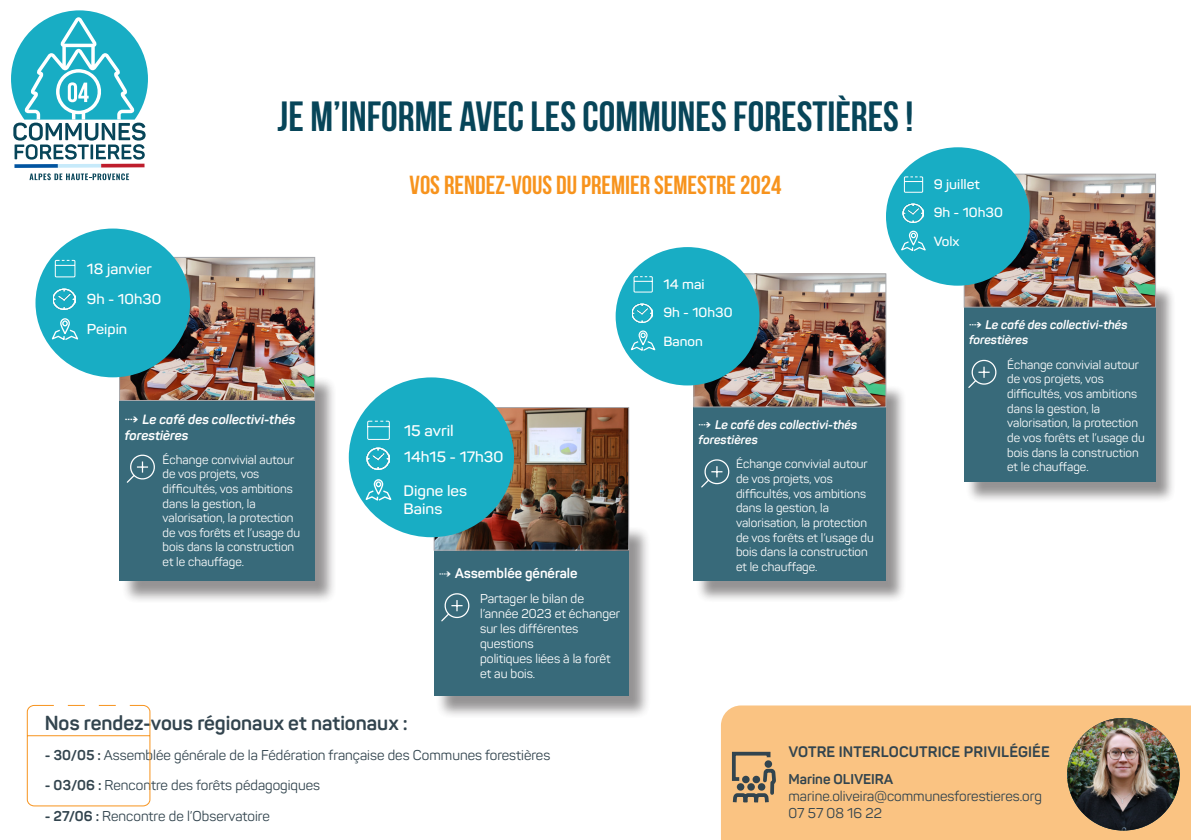
<style>
.page{position:relative;width:1191px;height:840px;background:#fff}
.page>*{position:absolute;margin:0;border:0;box-sizing:border-box;transform-origin:0 0}
.t1{font:700 42px "Bebas Neue";color:#074559}
.t2{font:700 26px "Bebas Neue";color:#f7931d}
.t3{font:700 20px "Panton";color:#32444e}
.t4{font:600 15.2px "Panton";color:#fff;scale:1.07 1}
.t5{font:700 15px "Panton";letter-spacing:.01em;color:#32444e}
.t6{font:600 15px "Panton";color:#fff;scale:1.07 1}
.t7{font:600 14.8px "Panton";color:#fff;scale:1.07 1}
.t8{font:600 14.6px "Panton";color:#fff;scale:1.07 1}
.t9{font:600 14.2px "Panton";color:#fff;scale:1.07 1}
.t10{font:14px/16.8px "Panton";color:#32444e}
.t11{font:700 14px "Panton";color:#32444e}
.t12{font:700 13.8px "Panton";color:#fff}
.t13{font:600 13.6px "Panton";color:#fff;scale:1.07 1}
.t14{font:italic 700 13.2px/16px "Panton";color:#fff}
.t15{font:600 13.2px "Panton";color:#fff;scale:1.07 1}
.t16{font:12.6px/15.2px "Panton";color:#fff}
.t17{font:italic 700 12.4px/14.8px "Panton";color:#fff}
.t18{font:12.2px/14.6px "Panton";color:#fff}
.s1{font-weight:700}
</style>
<div class="page">
<div style="left:721px;top:705px;width:470px;height:134px;background:#fac382"></div>
<svg style="left:730px;top:705px;width:48px;height:134px;background:#e3b57c"></svg>
<div style="left:764px;top:759px;width:8px;height:8px;border:2px solid #32444e;border-radius:50%"></div>
<div style="left:758px;top:782px;width:7px;height:8px;border:2px solid #32444e;border-radius:50%"></div>
<div style="left:747px;top:782px;width:8px;height:8px;border:2px solid #32444e;border-radius:50%"></div>
<div style="left:737px;top:782px;width:7px;height:8px;border:2px solid #32444e;border-radius:50%"></div>
<div style="left:752px;top:775px;width:8px;height:7px;border:2px solid #32444e;border-radius:50%"></div>
<div style="left:742px;top:775px;width:7px;height:7px;border:2px solid #32444e;border-radius:50%"></div>
<img style="left:1067px;top:717px;width:112px;height:113px;border-radius:56px">
<svg style="left:29px;top:173px;width:100px;height:7px"></svg>
<svg style="left:58px;top:164px;width:43px;height:4px"></svg>
<svg style="left:14px;top:164px;width:44px;height:4px"></svg>
<svg style="left:101px;top:163px;width:43px;height:4px"></svg>
<svg style="left:11px;top:10px;width:137px;height:149px"></svg>
<svg style="left:27px;top:704px;width:124px;height:102px"></svg>
<div style="left:121px;top:376px;width:216px;height:228px;background:#231f20;opacity:.6"></div>
<div style="left:119px;top:372px;width:196px;height:208px;background:#386a7a"></div>
<img style="left:121px;top:259px;width:192px;height:139px">
<div style="left:119px;top:257px;width:196px;height:143px;border:1px solid #a8a9ad"></div>
<div style="left:35px;top:228px;width:155px;height:149px;background:#18adc4;border-radius:50%"></div>
<img style="left:53px;top:289px;width:22px;height:20px">
<svg style="left:51px;top:318px;width:28px;height:22px"></svg>
<svg style="left:54px;top:259px;width:22px;height:19px"></svg>
<svg style="left:126px;top:454px;width:29px;height:29px"></svg>
<div style="left:435px;top:525px;width:216px;height:194px;background:#231f20;opacity:.6"></div>
<div style="left:434px;top:522px;width:195px;height:173px;background:#386a7a"></div>
<img style="left:436px;top:409px;width:191px;height:139px">
<div style="left:434px;top:407px;width:195px;height:143px;border:1px solid #a8a9ad"></div>
<div style="left:349px;top:377px;width:165px;height:160px;background:#18adc4;border-radius:50%"></div>
<img style="left:366px;top:447px;width:24px;height:22px">
<svg style="left:365px;top:479px;width:27px;height:22px"></svg>
<svg style="left:367px;top:420px;width:23px;height:20px"></svg>
<svg style="left:441px;top:593px;width:29px;height:29px"></svg>
<div style="left:695px;top:383px;width:212px;height:219px;background:#231f20;opacity:.6"></div>
<div style="left:693px;top:381px;width:193px;height:199px;background:#386a7a"></div>
<img style="left:695px;top:276px;width:189px;height:129px">
<div style="left:693px;top:274px;width:193px;height:133px;border:1px solid #a8a9ad"></div>
<div style="left:615px;top:247px;width:144px;height:138px;background:#18adc4;border-radius:50%"></div>
<img style="left:632px;top:303px;width:20px;height:19px">
<svg style="left:630px;top:330px;width:26px;height:21px"></svg>
<svg style="left:633px;top:276px;width:20px;height:17px"></svg>
<svg style="left:701px;top:459px;width:29px;height:29px"></svg>
<div style="left:965px;top:284px;width:211px;height:219px;background:#231f20;opacity:.6"></div>
<div style="left:964px;top:281px;width:191px;height:200px;background:#386a7a"></div>
<img style="left:966px;top:176px;width:187px;height:129px">
<div style="left:964px;top:174px;width:191px;height:133px;border:1px solid #a8a9ad"></div>
<div style="left:886px;top:147px;width:143px;height:138px;background:#18adc4;border-radius:50%"></div>
<img style="left:902px;top:203px;width:21px;height:20px">
<svg style="left:901px;top:230px;width:25px;height:21px"></svg>
<svg style="left:903px;top:176px;width:20px;height:17px"></svg>
<svg style="left:968px;top:359px;width:29px;height:29px"></svg>
<p class="t1" style="left:278px;top:94px;width:637px">JE M’INFORME AVEC LES COMMUNES FORESTIÈRES !</p>
<p class="t8" style="left:87px;top:259px;width:62px">18 janvier</p>
<p class="t9" style="left:87px;top:290px;width:71px">9h - 10h30</p>
<p class="t9" style="left:87px;top:320px;width:39px">Peipin</p>
<p class="t14" style="left:125px;top:411px;width:172px">⇢ Le café des collectivi-thés forestières</p>
<p class="t18" style="left:163px;top:451px;width:139px">Échange convivial autour de vos projets, vos difficultés, vos ambitions dans la gestion, la valorisation, la protection de vos forêts et l’usage du bois dans la construction et le chauffage.</p>
<p class="t2" style="left:409px;top:170px;width:373px">VOS RENDEZ-VOUS DU PREMIER SEMESTRE 2024</p>
<p class="t4" style="left:404px;top:421px;width:48px">15 avril</p>
<p class="t7" style="left:404px;top:447px;width:94px">14h15 - 17h30</p>
<p class="t6" style="left:403px;top:481px;width:61px">Digne les</p>
<p class="t6" style="left:403px;top:499px;width:38px">Bains</p>
<p class="t12" style="left:439px;top:563px;width:140px">⇢ Assemblée générale</p>
<p class="t16" style="left:480px;top:590px;width:142px">Partager le bilan de l’année 2023 et échanger sur les différentes questions<br>politiques liées à la forêt et au bois.</p>
<p class="t13" style="left:663px;top:276px;width:40px">14 mai</p>
<p class="t15" style="left:663px;top:304px;width:66px">9h - 10h30</p>
<p class="t15" style="left:663px;top:332px;width:38px">Banon</p>
<p class="t17" style="left:698px;top:417px;width:160px">⇢ Le café des collectivi-thés forestières</p>
<p class="t18" style="left:736px;top:456px;width:139px">Échange convivial autour de vos projets, vos difficultés, vos ambitions dans la gestion, la valorisation, la protection de vos forêts et l’usage du bois dans la construction et le chauffage.</p>
<p class="t13" style="left:933px;top:176px;width:44px">9 juillet</p>
<p class="t15" style="left:933px;top:204px;width:66px">9h - 10h30</p>
<p class="t15" style="left:933px;top:233px;width:26px">Volx</p>
<p class="t17" style="left:969px;top:317px;width:160px">⇢ Le café des collectivi-thés forestières</p>
<p class="t18" style="left:1007px;top:357px;width:139px">Échange convivial autour de vos projets, vos difficultés, vos ambitions dans la gestion, la valorisation, la protection de vos forêts et l’usage du bois dans la construction et le chauffage.</p>
<p class="t3" style="left:45px;top:710px;width:364px">Nos rendez-vous régionaux et nationaux :</p>
<p class="t10" style="left:45px;top:746px;width:507px"><span class="s1">- 30/05 :</span> Assemblée générale de la Fédération française des Communes forestières</p>
<p class="t10" style="left:45px;top:776px;width:277px"><span class="s1">- 03/06 :</span> Rencontre des forêts pédagogiques</p>
<p class="t10" style="left:45px;top:806px;width:226px"><span class="s1">- 27/06 :</span> Rencontre de l’Observatoire</p>
<p class="t5" style="left:788px;top:742px;width:263px">VOTRE INTERLOCUTRICE PRIVILÉGIÉE</p>
<p class="t11" style="left:788px;top:770px;width:106px">Marine OLIVEIRA</p>
<p class="t10" style="left:788px;top:787px;width:255px">marine.oliveira@communesforestieres.org<br>07 57 08 16 22</p>
</div>
